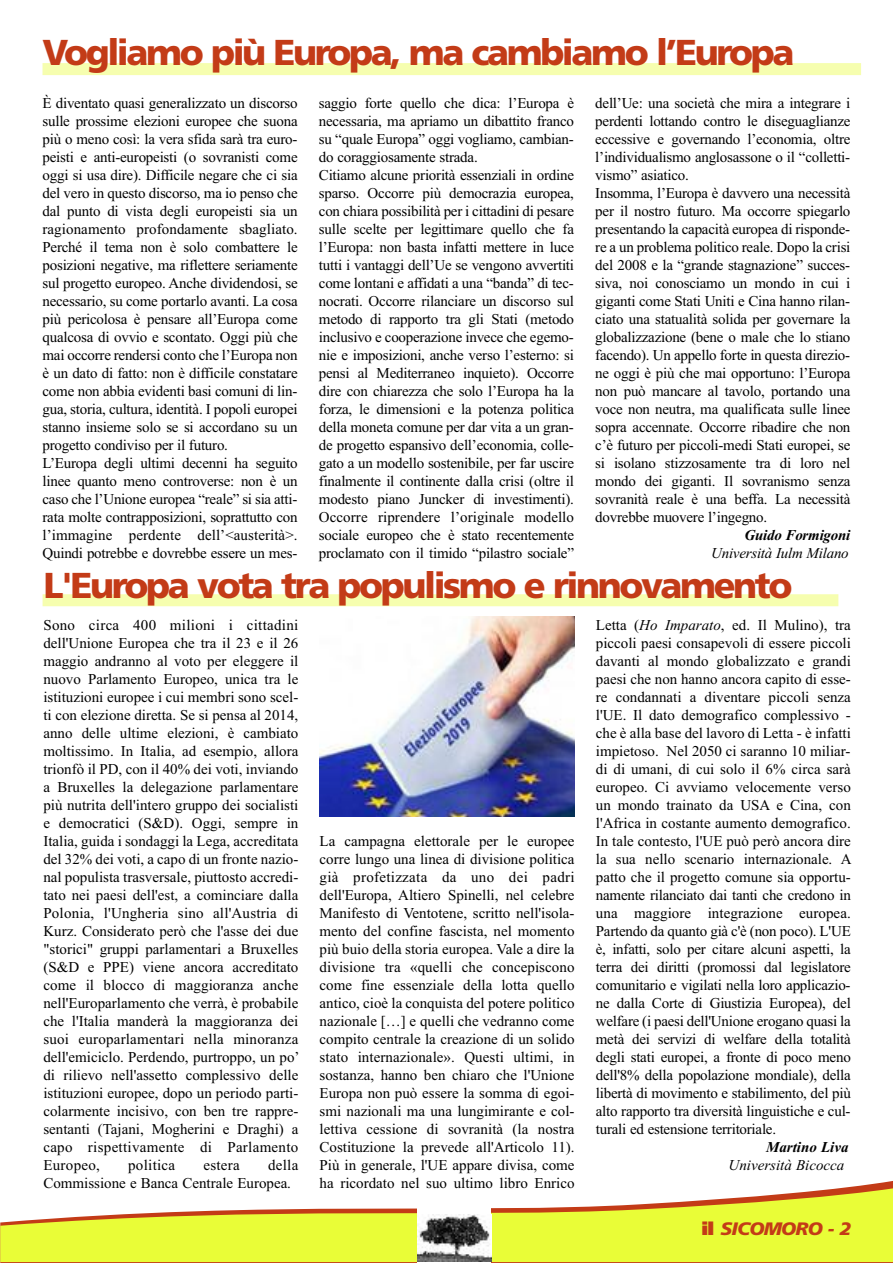
<style>
.page{position:relative;width:893px;height:1263px;background:#fff}
.page>*{position:absolute;margin:0;border:0;box-sizing:border-box;transform-origin:0 0}
.t1{font:900 36px "Frutiger";letter-spacing:-.065em;color:#c33b17}
.t2{font:italic 900 18px "Frutiger";letter-spacing:-.035em;color:#c33b17;scale:1.07 1}
.t3{font:15px/18px "Times New Roman";letter-spacing:-.015em;color:#000}
.t4{font:italic 15px "Times New Roman";letter-spacing:-.015em;color:#000}
.t5{font:italic 700 15px "Times New Roman";letter-spacing:-.015em;color:#000}
.t6{font:15px "Times New Roman";letter-spacing:.02em;color:#000}
.s1{font-style:italic}
.s2{font-style:normal}
</style>
<div class="page">
<svg style="left:0;top:1181px;width:893px;height:82px"></svg>
<svg style="left:0;top:1188px;width:893px;height:74px;fill:#e9fd37"></svg>
<div style="left:417px;top:1206px;width:74px;height:57px;background:#fff"></div>
<img style="left:417px;top:1215px;width:74px;height:46px">
<div style="left:43px;top:63px;width:818px;height:12px;background:#f6feaf"></div>
<div style="left:43px;top:594px;width:795px;height:12px;background:#f6feaf"></div>
<img style="left:320px;top:617px;width:255px;height:199px">
<h1 class="t1" style="left:43px;top:38px;width:753px">Vogliamo più Europa, ma cambiamo l’Europa</h1>
<p class="t3" style="left:43px;top:94px;width:257px">È diventato quasi generalizzato un discorso sulle prossime elezioni europee che suona più o meno così: la vera sfida sarà tra euro&shy;peisti e anti-europeisti (o sovranisti come oggi si usa dire). Difficile negare che ci sia del vero in questo discorso, ma io penso che dal punto di vista degli europeisti sia un ragionamento profondamente sbagliato.<br>Perché il tema non è solo combattere le posizioni negative, ma riflettere seriamente sul progetto europeo. Anche dividendosi, se necessario, su come portarlo avanti. La cosa più pericolosa è pensare all’Europa come qualcosa di ovvio e scontato. Oggi più che mai occorre rendersi conto che l’Europa non è un dato di fatto: non è difficile constatare come non abbia evidenti basi comuni di lin&shy;gua, storia, cultura, identità. I popoli europei stanno insieme solo se si accordano su un progetto condiviso per il futuro.<br>L’Europa degli ultimi decenni ha seguito linee quanto meno controverse: non è un caso che l’Unione europea “reale” si sia atti&shy;rata molte contrapposizioni, soprattutto con l’immagine perdente dell’&lt;austerità&gt;.<br>Quindi potrebbe e dovrebbe essere un mes-</p>
<p class="t3" style="left:319px;top:94px;width:257px">saggio forte quello che dica: l’Europa è necessaria, ma apriamo un dibattito franco su “quale Europa” oggi vogliamo, cambian&shy;do coraggiosamente strada.<br>Citiamo alcune priorità essenziali in ordine sparso. Occorre più democrazia europea, con chiara possibilità per i cittadini di pesare sulle scelte per legittimare quello che fa l’Europa: non basta infatti mettere in luce tutti i vantaggi dell’Ue se vengono avvertiti come lontani e affidati a una “banda” di tec&shy;nocrati. Occorre rilanciare un discorso sul metodo di rapporto tra gli Stati (metodo inclusivo e cooperazione invece che egemo&shy;nie e imposizioni, anche verso l’esterno: si pensi al Mediterraneo inquieto). Occorre dire con chiarezza che solo l’Europa ha la forza, le dimensioni e la potenza politica della moneta comune per dar vita a un gran&shy;de progetto espansivo dell’economia, colle&shy;gato a un modello sostenibile, per far uscire finalmente il continente dalla crisi (oltre il modesto piano Juncker di investimenti).<br>Occorre riprendere l’originale modello sociale europeo che è stato recentemente proclamato con il timido “pilastro sociale”</p>
<p class="t3" style="left:595px;top:94px;width:257px">dell’Ue: una società che mira a integrare i perdenti lottando contro le diseguaglianze eccessive e governando l’economia, oltre l’individualismo anglosassone o il “colletti&shy;vismo” asiatico.<br>Insomma, l’Europa è davvero una necessità per il nostro futuro. Ma occorre spiegarlo presentando la capacità europea di risponde&shy;re a un problema politico reale. Dopo la crisi del 2008 e la “grande stagnazione” succes&shy;siva, noi conosciamo un mondo in cui i giganti come Stati Uniti e Cina hanno rilan&shy;ciato una statualità solida per governare la globalizzazione (bene o male che lo stiano facendo). Un appello forte in questa direzio&shy;ne oggi è più che mai opportuno: l’Europa non può mancare al tavolo, portando una voce non neutra, ma qualificata sulle linee sopra accennate. Occorre ribadire che non c’è futuro per piccoli-medi Stati europei, se si isolano stizzosamente tra di loro nel mondo dei giganti. Il sovranismo senza sovranità reale è una beffa. La necessità dovrebbe muovere l’ingegno.</p>
<p class="t5" style="left:745px;top:526px;width:107px">Guido Formigoni</p>
<p class="t4" style="left:711px;top:544px;width:139px">Università Iulm Milano</p>
<h1 class="t1" style="left:43px;top:571px;width:751px">L'Europa vota tra populismo e rinnovamento</h1>
<p class="t3" style="left:43px;top:616px;width:258px;text-align:justify">Sono circa 400 milioni i cittadini dell'Unione Europea che tra il 23 e il 26 maggio andranno al voto per eleggere il nuovo Parlamento Europeo, unica tra le istituzioni europee i cui membri sono scel&shy;ti con elezione diretta. Se si pensa al 2014, anno delle ultime elezioni, è cambiato moltissimo. In Italia, ad esempio, allora trionfò il PD, con il 40% dei voti, inviando a Bruxelles la delegazione parlamentare più nutrita dell'intero gruppo dei socialisti e democratici (S&amp;D). Oggi, sempre in Italia, guida i sondaggi la Lega, accreditata del 32% dei voti, a capo di un fronte nazio&shy;nal populista trasversale, piuttosto accredi&shy;tato nei paesi dell'est, a cominciare dalla Polonia, l'Ungheria sino all'Austria di Kurz. Considerato però che l'asse dei due "storici" gruppi parlamentari a Bruxelles (S&amp;D e PPE) viene ancora accreditato come il blocco di maggioranza anche nell'Europarlamento che verrà, è probabile che l'Italia manderà la maggioranza dei suoi europarlamentari nella minoranza dell'emiciclo. Perdendo, purtroppo, un po’ di rilievo nell'assetto complessivo delle istituzioni europee, dopo un periodo parti&shy;colarmente incisivo, con ben tre rappre&shy;sentanti (Tajani, Mogherini e Draghi) a capo rispettivamente di Parlamento Europeo,</p>
<p class="t3" style="left:43px;top:1156px;width:256px;text-indent:225px">della<br>Commissione e Banca Centrale Europea.</p>
<p class="t6" style="left:128px;top:1156px;width:49px">politica</p>
<p class="t3" style="left:203px;top:1156px;width:38px">estera</p>
<p class="t3" style="left:320px;top:832px;width:256px;text-align:justify">La campagna elettorale per le europee corre lungo una linea di divisione politica già profetizzata da uno dei padri dell'Europa, Altiero Spinelli, nel celebre Manifesto di Ventotene, scritto nell'isola&shy;mento del confine fascista, nel momento più buio della storia europea. Vale a dire la divisione tra «quelli che concepiscono come fine essenziale della lotta quello antico, cioè la conquista del potere politico nazionale […] e quelli che vedranno come compito centrale la creazione di un solido stato internazionale». Questi ultimi, in sostanza, hanno ben chiaro che l'Unione Europa non può essere la somma di egoi&shy;smi nazionali ma una lungimirante e col&shy;lettiva cessione di sovranità (la nostra Costituzione la prevede all'Articolo 11).<br>Più in generale, l'UE appare divisa, come ha ricordato nel suo ultimo libro Enrico</p>
<p class="t3" style="left:596px;top:616px;width:257px;text-align:justify">Letta (<span class="s1">Ho Imparato</span>, ed. Il Mulino), tra piccoli paesi consapevoli di essere piccoli davanti al mondo globalizzato e grandi paesi che non hanno ancora capito di esse&shy;re condannati a diventare piccoli senza l'UE. Il dato demografico complessivo - che è alla base del lavoro di Letta - è infatti impietoso. Nel 2050 ci saranno 10 miliar&shy;di di umani, di cui solo il 6% circa sarà europeo. Ci avviamo velocemente verso un mondo trainato da USA e Cina, con l'Africa in costante aumento demografico.<br>In tale contesto, l'UE può però ancora dire la sua nello scenario internazionale. A patto che il progetto comune sia opportu&shy;namente rilanciato dai tanti che credono in una maggiore integrazione europea.<br>Partendo da quanto già c'è (non poco). L'UE è, infatti, solo per citare alcuni aspetti, la terra dei diritti (promossi dal legislatore comunitario e vigilati nella loro applicazio&shy;ne dalla Corte di Giustizia Europea), del welfare (i paesi dell'Unione erogano quasi la metà dei servizi di welfare della totalità degli stati europei, a fronte di poco meno dell'8% della popolazione mondiale), della libertà di movimento e stabilimento, del più alto rapporto tra diversità linguistiche e cul&shy;turali ed estensione territoriale.</p>
<p class="t5" style="left:766px;top:1138px;width:84px">Martino Liva</p>
<p class="t4" style="left:729px;top:1156px;width:117px">Università Bicocca</p>
<p class="t2" style="left:702px;top:1222px;width:141px"><span class="s2">il</span> SICOMORO - 2</p>
</div>
